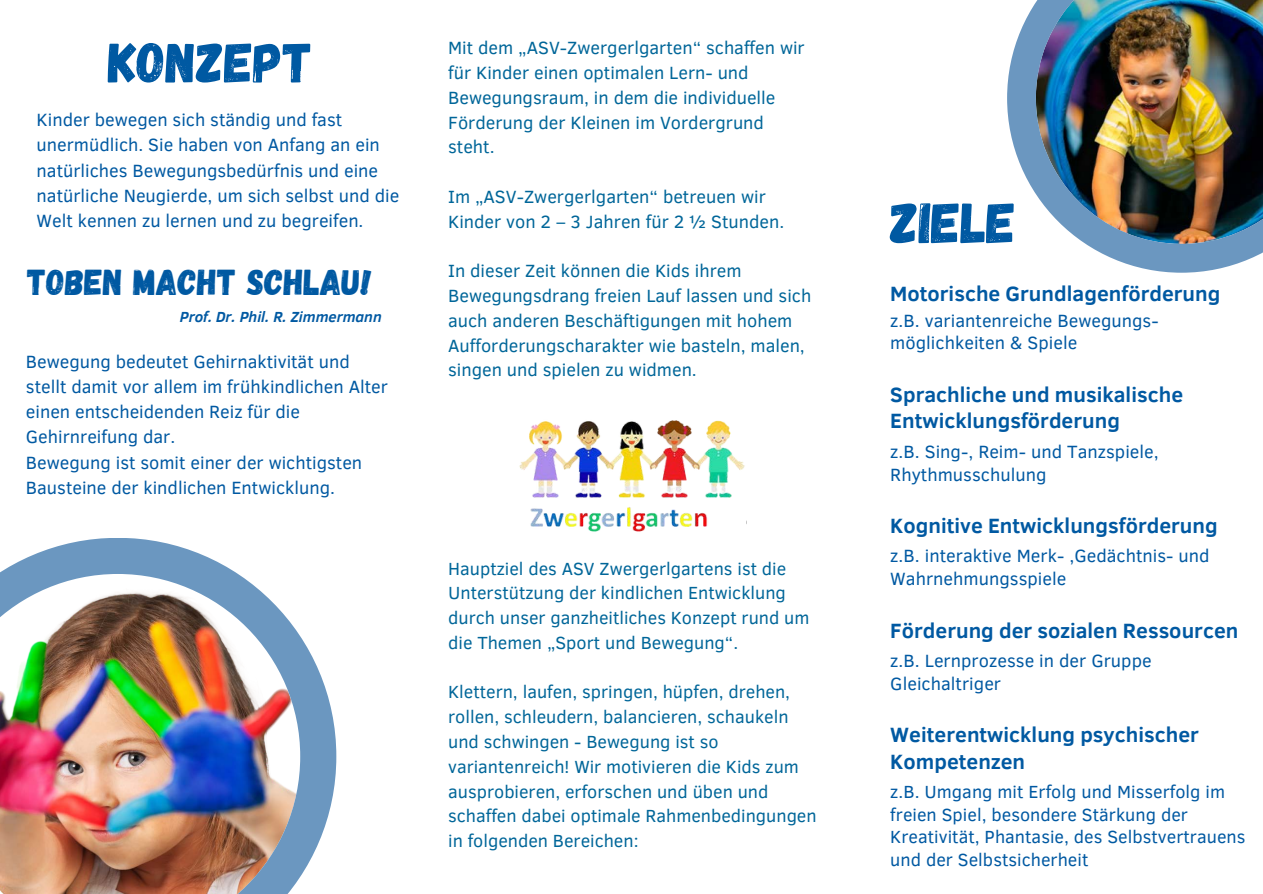
<style>
.page{position:relative;width:1263px;height:894px;background:#fff}
.page>*{position:absolute;margin:0;border:0;box-sizing:border-box;transform-origin:0 0}
.t1{font:56.85px "Gagalin";color:#0059a2}
.t2{font:55.95px "Gagalin";color:#0059a2}
.t3{font:36px "Gagalin";color:#0059a2}
.t4{font:700 21.15px/26.5px "Clear Sans";color:#0059a2}
.t5{font:18.15px/25.2px "Clear Sans";color:#0059a2}
.t6{font:18.15px/24.8px "Clear Sans";color:#069}
.t7{font:18px/24.8px "Clear Sans";color:#069}
.t8{font:18px/22.6px "Clear Sans";color:#0059a2}
.t9{font:italic 700 15px "Clear Sans";color:#0059a2}
</style>
<div class="page">
<img style="left:1007px;top:0;width:256px;height:272px">
<img style="left:0;top:538px;width:336px;height:355px">
<img style="left:519px;top:420px;width:228px;height:112px">
<h3 class="t2" style="left:108px;top:26px;width:206px">KONZEPT</h3>
<h3 class="t5" style="left:37px;top:106px;width:364px">Kinder bewegen sich ständig und fast unermüdlich. Sie haben von Anfang an ein natürliches Bewegungsbedürfnis und eine natürliche Neugierde, um sich selbst und die Welt kennen zu lernen und zu begreifen.</h3>
<p class="t3" style="left:28px;top:258px;width:346px">TOBEN MACHT SCHLAU!</p>
<h3 class="t9" style="left:180px;top:305px;width:203px">Prof. Dr. Phil. R. Zimmermann</h3>
<h3 class="t5" style="left:26px;top:348px;width:363px">Bewegung bedeutet Gehirnaktivität und stellt damit vor allem im frühkindlichen Alter einen entscheidenden Reiz für die Gehirnreifung dar.<br>Bewegung ist somit einer der wichtigsten Bausteine der kindlichen Entwicklung.</h3>
<p class="t6" style="left:448px;top:35px;width:358px">Mit dem „ASV-Zwergerlgarten“ schaffen wir für Kinder einen optimalen Lern- und Bewegungsraum, in dem die individuelle Förderung der Kleinen im Vordergrund steht.</p>
<p class="t6" style="left:448px;top:183px;width:338px">Im „ASV-Zwergerlgarten“ betreuen wir<br>Kinder von 2 – 3 Jahren für 2 ½ Stunden.</p>
<h3 class="t6" style="left:448px;top:257px;width:365px">In dieser Zeit können die Kids ihrem Bewegungsdrang freien Lauf lassen und sich auch anderen Beschäftigungen mit hohem Aufforderungscharakter wie basteln, malen, singen und spielen zu widmen.</h3>
<p class="t7" style="left:448px;top:555px;width:363px">Hauptziel des ASV Zwergerlgartens ist die Unterstützung der kindlichen Entwicklung durch unser ganzheitliches Konzept rund um die Themen „Sport und Bewegung“.</p>
<h3 class="t7" style="left:448px;top:678px;width:370px">Klettern, laufen, springen, hüpfen, drehen, rollen, schleudern, balancieren, schaukeln und schwingen - Bewegung ist so variantenreich! Wir motivieren die Kids zum ausprobieren, erforschen und üben und schaffen dabei optimale Rahmenbedingungen in folgenden Bereichen:</h3>
<h2 class="t1" style="left:890px;top:186px;width:127px">ZIELE</h2>
<h3 class="t4" style="left:890px;top:279px;width:332px">Motorische Grundlagenförderung</h3>
<p class="t5" style="left:890px;top:308px;width:270px;line-height:22.8px">z.B. variantenreiche Bewegungs&shy;möglichkeiten &amp; Spiele</p>
<h1 class="t4" style="left:890px;top:380px;width:294px">Sprachliche und musikalische<br>Entwicklungsförderung</h1>
<h2 class="t5" style="left:890px;top:439px;width:270px;line-height:22.8px">z.B. Sing-, Reim- und Tanzspiele,<br>Rhythmusschulung</h2>
<h3 class="t4" style="left:890px;top:511px;width:329px">Kognitive Entwicklungsförderung</h3>
<h2 class="t5" style="left:890px;top:543px;width:321px;line-height:22.8px">z.B. interaktive Merk- ,Gedächtnis- und<br>Wahrnehmungsspiele</h2>
<h3 class="t4" style="left:890px;top:615px;width:350px">Förderung der sozialen Ressourcen</h3>
<h2 class="t5" style="left:890px;top:648px;width:263px;line-height:22.8px">z.B. Lernprozesse in der Gruppe<br>Gleichaltriger</h2>
<h3 class="t4" style="left:890px;top:720px;width:310px">Weiterentwicklung psychischer<br>Kompetenzen</h3>
<h2 class="t8" style="left:890px;top:779px;width:357px">z.B. Umgang mit Erfolg und Misserfolg im freien Spiel, besondere Stärkung der Kreativität, Phantasie, des Selbstvertrauens und der Selbstsicherheit</h2>
</div>
